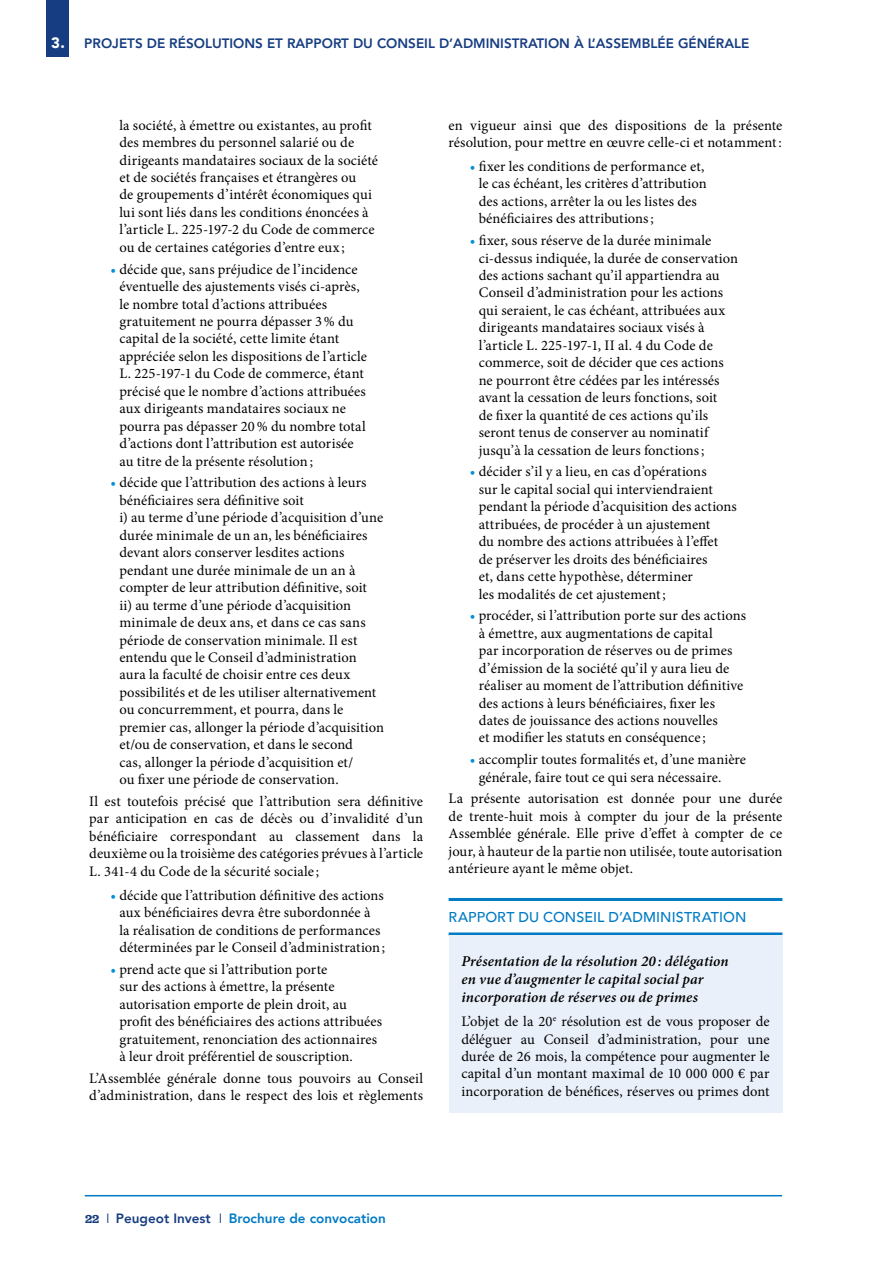
<style>
.page{position:relative;width:893px;height:1263px;background:#fff}
.page>*{position:absolute;margin:0;border:0;box-sizing:border-box;transform-origin:0 0}
.t1{font:italic 600 15px/18px "Minion Pro";letter-spacing:.01em;color:#000}
.t2{font:14.55px/17.4px "Minion Pro";letter-spacing:.005em;color:#000}
.t3{font:500 14.25px "Avenir";letter-spacing:.01em;color:#007bc4}
.t4{font:800 13.5px "Avenir LT Std";color:#163d82}
.t5{font:800 13.5px "Avenir";color:#007bc4}
.s1{font-family:"Avenir";font-weight:900;font-size:15px;color:#fff}
.s2{color:#0090d7}
.s3{font-family:"Jubilat";font-weight:600;font-size:12px;color:#163d82}
.s4{font-weight:400;color:#163d82}
.s5{color:#163d82}
</style>
<div class="page">
<hr style="left:85px;top:1195px;width:697px;height:1px;background:#007bc4">
<div style="left:47px;top:0;width:22px;height:56px;background:#163d82"></div>
<hr style="left:449px;top:898px;width:333px;height:3px;background:#007bc4">
<hr style="left:449px;top:932px;width:333px;height:3px;background:#007bc4">
<div style="left:449px;top:935px;width:333px;height:84px;background:#eaf0fa"></div>
<div style="left:449px;top:996px;width:333px;height:117px;background:#eaf0fa"></div>
<p class="t4" style="left:51px;top:35px;width:700px"><span class="s1">3.</span> PROJETS DE RÉSOLUTIONS ET RAPPORT DU CONSEIL D’ADMINISTRATION À L’ASSEMBLÉE GÉNÉRALE</p>
<p class="t2" style="left:119px;top:116px;width:260px">la société, à émettre ou existantes, au profit des membres du personnel salarié ou de dirigeants mandataires sociaux de la société et de sociétés françaises et étrangères ou<br>de groupements d’intérêt économiques qui lui sont liés dans les conditions énoncées à l’article L. 225-197-2 du Code de commerce ou de certaines catégories d’entre eux ;</p>
<p class="t2" style="left:119px;top:260px;width:249px;text-indent:-9px"><span class="s2">•</span> décide que, sans préjudice de l’incidence éventuelle des ajustements visés ci-après, le nombre total d’actions attribuées gratuitement ne pourra dépasser 3% du capital de la société, cette limite étant appréciée selon les dispositions de l’article L. 225-197-1 du Code de commerce, étant précisé que le nombre d’actions attribuées aux dirigeants mandataires sociaux ne pourra pas dépasser 20% du nombre total d’actions dont l’attribution est autorisée au titre de la présente résolution;</p>
<p class="t2" style="left:119px;top:474px;width:266px;text-indent:-9px"><span class="s2">•</span> décide que l’attribution des actions à leurs bénéficiaires sera définitive soit<br>i) au terme d’une période d’acquisition d’une durée minimale de un an, les bénéficiaires devant alors conserver lesdites actions pendant une durée minimale de un an à compter de leur attribution définitive, soit<br>ii) au terme d’une période d’acquisition minimale de deux ans, et dans ce cas sans période de conservation minimale. Il est entendu que le Conseil d’administration aura la faculté de choisir entre ces deux possibilités et de les utiliser alternativement ou concurremment, et pourra, dans le premier cas, allonger la période d’acquisition et/ou de conservation, et dans le second<br>cas, allonger la période d’acquisition et/<br>ou fixer une période de conservation.</p>
<p class="t2" style="left:89px;top:793px;width:335px;text-align:justify">Il est toutefois précisé que l’attribution sera définitive par anticipation en cas de décès ou d’invalidité d’un bénéficiaire correspondant au classement dans la deuxième ou la troisième des catégories prévues à l’article L. 341-4 du Code de la sécurité sociale ;</p>
<p class="t2" style="left:119px;top:886px;width:267px;text-indent:-9px"><span class="s2">•</span> décide que l’attribution définitive des actions aux bénéficiaires devra être subordonnée à<br>la réalisation de conditions de performances déterminées par le Conseil d’administration;</p>
<p class="t2" style="left:119px;top:960px;width:264px;text-indent:-9px"><span class="s2">•</span> prend acte que si l’attribution porte<br>sur des actions à émettre, la présente autorisation emporte de plein droit, au profit des bénéficiaires des actions attribuées gratuitement, renonciation des actionnaires à leur droit préférentiel de souscription.</p>
<p class="t2" style="left:89px;top:1069px;width:335px">L’Assemblée générale donne tous pouvoirs au Conseil d’administration, dans le respect des lois et règlements</p>
<p class="t2" style="left:449px;top:116px;width:335px">en vigueur ainsi que des dispositions de la présente résolution, pour mettre en œuvre celle-ci et notamment:</p>
<p class="t2" style="left:479px;top:158px;width:229px;text-indent:-9px"><span class="s2">•</span> fixer les conditions de performance et, le cas échéant, les critères d’attribution des actions, arrêter la ou les listes des bénéficiaires des attributions;</p>
<p class="t2" style="left:479px;top:232px;width:261px;text-indent:-9px"><span class="s2">•</span> fixer, sous réserve de la durée minimale ci-dessus indiquée, la durée de conservation des actions sachant qu’il appartiendra au Conseil d’administration pour les actions qui seraient, le cas échéant, attribuées aux dirigeants mandataires sociaux visés à l’article L. 225-197-1, II al. 4 du Code de commerce, soit de décider que ces actions ne pourront être cédées par les intéressés avant la cessation de leurs fonctions, soit<br>de fixer la quantité de ces actions qu’ils seront tenus de conserver au nominatif jusqu’à la cessation de leurs fonctions;</p>
<p class="t2" style="left:479px;top:463px;width:260px;text-indent:-9px"><span class="s2">•</span> décider s’il y a lieu, en cas d’opérations<br>sur le capital social qui interviendraient pendant la période d’acquisition des actions attribuées, de procéder à un ajustement<br>du nombre des actions attribuées à l’effet<br>de préserver les droits des bénéficiaires<br>et, dans cette hypothèse, déterminer<br>les modalités de cet ajustement;</p>
<p class="t2" style="left:479px;top:607px;width:269px;text-indent:-9px"><span class="s2">•</span> procéder, si l’attribution porte sur des actions à émettre, aux augmentations de capital<br>par incorporation de réserves ou de primes d’émission de la société qu’il y aura lieu de réaliser au moment de l’attribution définitive des actions à leurs bénéficiaires, fixer les dates de jouissance des actions nouvelles<br>et modifier les statuts en conséquence ;</p>
<p class="t2" style="left:479px;top:751px;width:269px;text-indent:-9px"><span class="s2">•</span> accomplir toutes formalités et, d’une manière générale, faire tout ce qui sera nécessaire.</p>
<p class="t2" style="left:449px;top:790px;width:335px;text-align:justify">La présente autorisation est donnée pour une durée de trente-huit mois à compter du jour de la présente Assemblée générale. Elle prive d’effet à compter de ce jour, à hauteur de la partie non utilisée, toute autorisation antérieure ayant le même objet.</p>
<p class="t3" style="left:449px;top:905px;width:299px">RAPPORT DU CONSEIL D’ADMINISTRATION</p>
<p class="t1" style="left:461px;top:952px;width:269px">Présentation de la résolution 20 : délégation en vue d’augmenter le capital social par incorporation de réserves ou de primes</p>
<p class="t2" style="left:461px;top:1013px;width:310px;text-align:justify">L’objet de la 20<sup>e</sup> résolution est de vous proposer de déléguer au Conseil d’administration, pour une durée de 26 mois, la compétence pour augmenter le capital d’un montant maximal de 10 000 000 € par incorporation de bénéfices, réserves ou primes dont</p>
<p class="t5" style="left:85px;top:1208px;width:302px"><span class="s3">22</span> <span class="s4">I</span> <span class="s5">Peugeot Invest</span> <span class="s4">I</span> Brochure de convocation</p>
</div>
